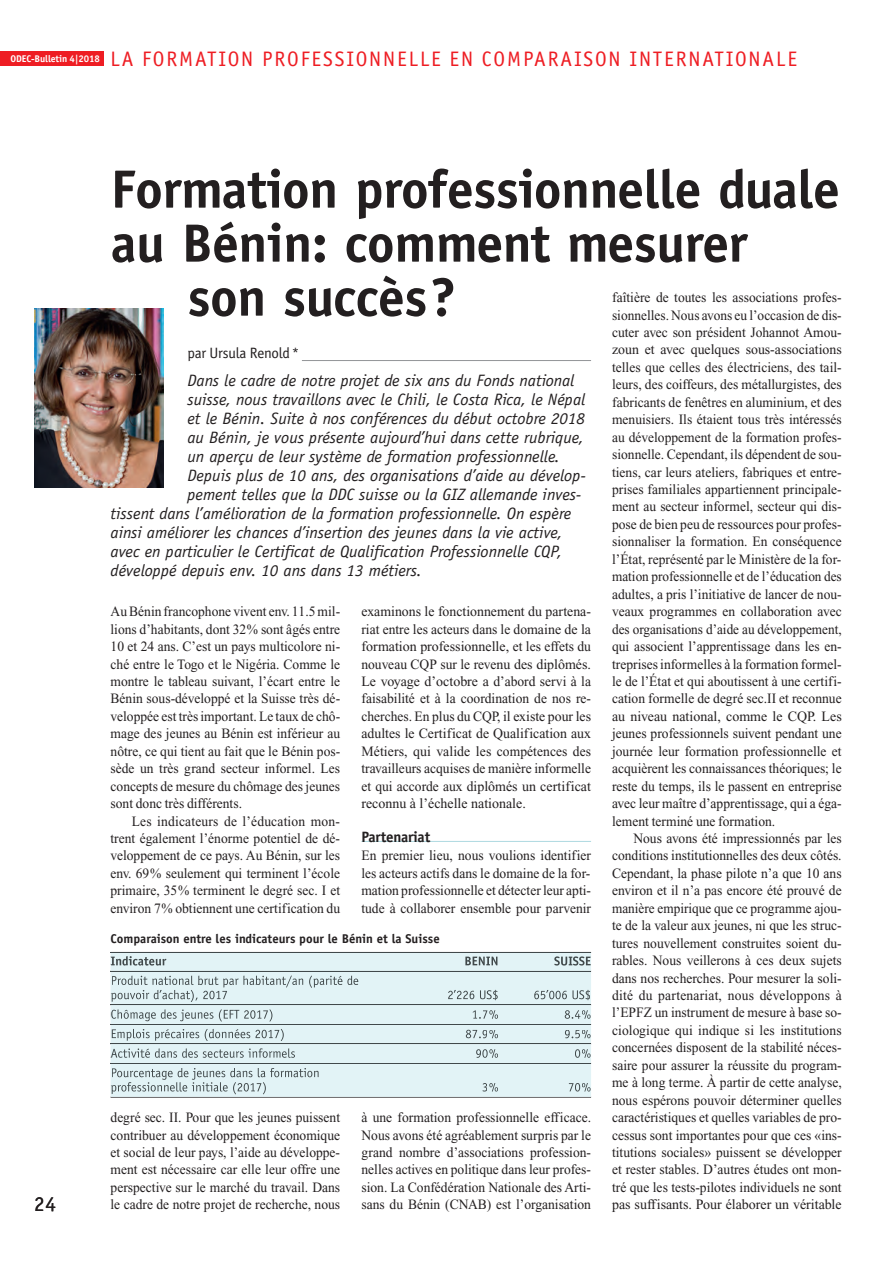
<style>
.page{position:relative;width:893px;height:1263px;background:#fff}
.page>*{position:absolute;margin:0;border:0;box-sizing:border-box;transform-origin:0 0}
.t1{font:700 54px "Officina Sans";letter-spacing:-.01em;color:#231f20}
.t2{font:21px "Officina Sans";letter-spacing:.09em;color:#ee1d23}
.t3{font:21px "Officina Sans";color:#231f20}
.t4{font:italic 16.5px "Officina Sans";color:#231f20}
.t5{font:15px "Officina Sans";letter-spacing:-.01em;color:#231f20}
.t6{font:700 15px "Officina Sans";letter-spacing:-.01em;color:#231f20}
.t7{font:14.25px/17.4px "Times New Roman";color:#231f20;text-align:justify;scale:.95 1}
.t8{font:14.25px/17.4px "Times New Roman";color:#231f20;text-align:justify}
.t9{font:700 12.75px "Officina Sans";color:#231f20}
</style>
<div class="page">
<div style="left:0;top:51px;width:104px;height:15px;background:#ee1d23"></div>
<hr style="left:361px;top:841px;width:230px;height:1px;background:#add8e0">
<hr style="left:302px;top:360px;width:289px;height:1px;background:#939598">
<img style="left:34px;top:309px;width:129px;height:178px">
<hr style="left:111px;top:1097px;width:480px;height:1px;background:#231f20">
<svg style="left:111px;top:953px;width:480px;height:144px;fill:#e2f3f6"></svg>
<hr style="left:111px;top:952px;width:480px;height:1px;background:#41494b">
<svg style="left:111px;top:956px;width:50px;height:9px"></svg>
<svg style="left:465px;top:956px;width:119px;height:9px"></svg>
<hr style="left:111px;top:971px;width:480px;height:1px;background:#41494b">
<svg style="left:111px;top:975px;width:56px;height:27px"></svg>
<hr style="left:111px;top:1005px;width:480px;height:1px;background:#41494b">
<svg style="left:111px;top:1009px;width:54px;height:12px"></svg>
<svg style="left:483px;top:1010px;width:108px;height:9px"></svg>
<hr style="left:111px;top:1024px;width:480px;height:1px;background:#41494b">
<svg style="left:112px;top:1029px;width:52px;height:12px"></svg>
<svg style="left:482px;top:1030px;width:109px;height:8px"></svg>
<hr style="left:111px;top:1044px;width:480px;height:1px;background:#41494b">
<svg style="left:111px;top:1048px;width:49px;height:10px"></svg>
<svg style="left:482px;top:1049px;width:16px;height:9px"></svg>
<svg style="left:575px;top:1049px;width:16px;height:9px"></svg>
<hr style="left:111px;top:1063px;width:480px;height:1px;background:#41494b">
<svg style="left:111px;top:1068px;width:56px;height:26px"></svg>
<svg style="left:482px;top:1083px;width:109px;height:8px"></svg>
<h2 class="t2" style="left:10px;top:51px;width:788px"><sup>ODEC-Bulletin</sup> <sup>4|2018</sup> LA FORMATION PROFESSIONNELLE EN COMPARAISON INTERNATIONALE</h2>
<h2 class="t3" style="left:34px;top:1195px;width:23px">24</h2>
<h1 class="t1" style="left:111px;top:169px;width:731px">Formation professionnelle duale</h1>
<h1 class="t1" style="left:111px;top:223px;width:638px">au Bénin: comment mesurer</h1>
<h1 class="t1" style="left:187px;top:277px;width:270px">son succès?</h1>
<p class="t5" style="left:187px;top:347px;width:113px">par Ursula Renold *</p>
<p class="t4" style="left:187px;top:375px;width:388px">Dans le cadre de notre projet de six ans du Fonds national</p>
<p class="t4" style="left:187px;top:394px;width:399px">suisse, nous travaillons avec le Chili, le Costa Rica, le Népal</p>
<p class="t4" style="left:187px;top:412px;width:399px">et le Bénin. Suite à nos conférences du début octobre 2018</p>
<p class="t4" style="left:187px;top:431px;width:398px">au Bénin, je vous présente aujourd’hui dans cette rubrique,</p>
<p class="t4" style="left:187px;top:450px;width:374px">un aperçu de leur système de formation professionnelle.</p>
<p class="t4" style="left:187px;top:469px;width:400px">Depuis plus de 10 ans, des organisations d’aide au dévelop-</p>
<p class="t4" style="left:187px;top:488px;width:395px">pement telles que la DDC suisse ou la GIZ allemande inves-</p>
<p class="t4" style="left:110px;top:507px;width:462px">tissent dans l’amélioration de la formation professionnelle. On espère</p>
<p class="t4" style="left:110px;top:526px;width:454px">ainsi améliorer les chances d’insertion des jeunes dans la vie active,</p>
<p class="t4" style="left:110px;top:545px;width:453px">avec en particulier le Certificat de Qualification Professionnelle CQP,</p>
<p class="t4" style="left:110px;top:564px;width:313px">développé depuis env. 10 ans dans 13 métiers.</p>
<p class="t7" style="left:612px;top:290px;width:243px">faîtière de toutes les associations profes&shy;sionnelles. Nous avons eu l’occasion de dis - cuter avec son président Johannot Amou - zoun et avec quelques sous-associations telles que celles des électriciens, des tail - leurs, des coiffeurs, des métallurgistes, des fabricants de fenêtres en aluminium, et des menuisiers. Ils étaient tous très intéressés au développement de la formation profes&shy;sionnelle. Cependant, ils dépendent de sou&shy;tiens, car leurs ateliers, fabriques et entre&shy;prises familiales appartiennent principale&shy;ment au secteur informel, secteur qui dis&shy;pose de bien peu de ressources pour profes&shy;sionnaliser la formation. En conséquence l’État, représenté par le Ministère de la for&shy;mation professionnelle et de l’éducation des adultes, a pris l’initiative de lancer de nou&shy;veaux programmes en collaboration avec des organisations d’aide au développement, qui associent l’apprentissage dans les en&shy;treprises informelles à la formation formel&shy;le de l’État et qui aboutissent à une certifi&shy;cation formelle de degré sec.II et reconnue au niveau national, comme le CQP. Les jeunes professionnels suivent pendant une journée leur formation professionnelle et acquièrent les connaissances théoriques; le reste du temps, ils le passent en entreprise avec leur maître d’apprentissage, qui a éga&shy;lement terminé une formation.</p>
<p class="t7" style="left:612px;top:831px;width:243px;text-indent:21px">Nous avons été impressionnés par les conditions institutionnelles des deux côtés.<br>Cependant, la phase pilote n’a que 10 ans environ et il n’a pas encore été prouvé de manière empirique que ce programme ajou - te de la valeur aux jeunes, ni que les struc&shy;tures nouvellement construites soient du&shy;rables. Nous veillerons à ces deux sujets dans nos recherches. Pour mesurer la soli&shy;dité du partenariat, nous développons à l’EPFZ un instrument de mesure à base so&shy;ciologique qui indique si les institutions concernées disposent de la stabilité néces&shy;saire pour assurer la réussite du program&shy;me à long terme. À partir de cette analyse, nous espérons pouvoir déterminer quelles caractéristiques et quelles variables de pro&shy;cessus sont importantes pour que ces «ins&shy;titutions sociales» puissent se développer et rester stables. D’au tres études ont mon&shy;tré que les tests-pilotes individuels ne sont pas suffisants. Pour élaborer un véritable</p>
<p class="t7" style="left:111px;top:604px;width:243px">Au Bénin francophone vivent env. 11.5 mil - lions d’habitants, dont 32% sont âgés entre 10 et 24 ans. C’est un pays multicolore ni&shy;ché entre le Togo et le Nigéria. Comme le montre le tableau suivant, l’écart entre le Bénin sous-développé et la Suisse très dé&shy;veloppée est très important. Le taux de chô&shy;mage des jeunes au Bénin est inférieur au nôtre, ce qui tient au fait que le Bénin pos&shy;sède un très grand secteur informel. Les concepts de mesure du chômage des jeunes sont donc très différents.</p>
<p class="t7" style="left:111px;top:813px;width:243px;text-indent:21px">Les indicateurs de l’éducation mon&shy;trent également l’énorme potentiel de dé&shy;veloppement de ce pays. Au Bénin, sur les env. 69% seulement qui terminent l’école primaire, 35% terminent le degré sec. I et environ 7% obtiennent une certification du</p>
<p class="t8" style="left:361px;top:604px;width:231px">examinons le fonctionnement du partena&shy;riat entre les acteurs dans le domaine de la formation professionnelle, et les effets du nouveau CQP sur le revenu des diplômés.<br>Le voyage d’octobre a d’abord servi à la faisabilité et à la coordination de nos re&shy;cherches. En plus du CQP, il existe pour les adultes le Certificat de Qualification aux Métiers, qui valide les compétences des travailleurs acquises de manière informelle et qui accorde aux diplômés un certificat reconnu à l’échelle nationale.</p>
<p class="t6" style="left:361px;top:831px;width:70px">Partenariat</p>
<p class="t7" style="left:361px;top:848px;width:243px">En premier lieu, nous voulions identifier les acteurs actifs dans le domaine de la for&shy;mation professionnelle et détecter leur apti&shy;tude à collaborer ensemble pour parvenir</p>
<p class="t9" style="left:111px;top:934px;width:331px">Comparaison entre les indicateurs pour le Bénin et la Suisse</p>
<p class="t7" style="left:111px;top:1110px;width:243px">degré sec. II. Pour que les jeunes puissent contribuer au développement éco nomique et social de leur pays, l’aide au développe&shy;ment est nécessaire car elle leur offre une perspective sur le marché du travail. Dans le cadre de notre projet de recherche, nous</p>
<p class="t7" style="left:361px;top:1110px;width:243px">à une formation professionnelle efficace.<br>Nous avons été agréablement surpris par le grand nombre d’associations profession&shy;nelles actives en politique dans leur profes&shy;sion. La Confédération Nationale des Arti&shy;sans du Bénin (CNAB) est l’organisation</p>
</div>
